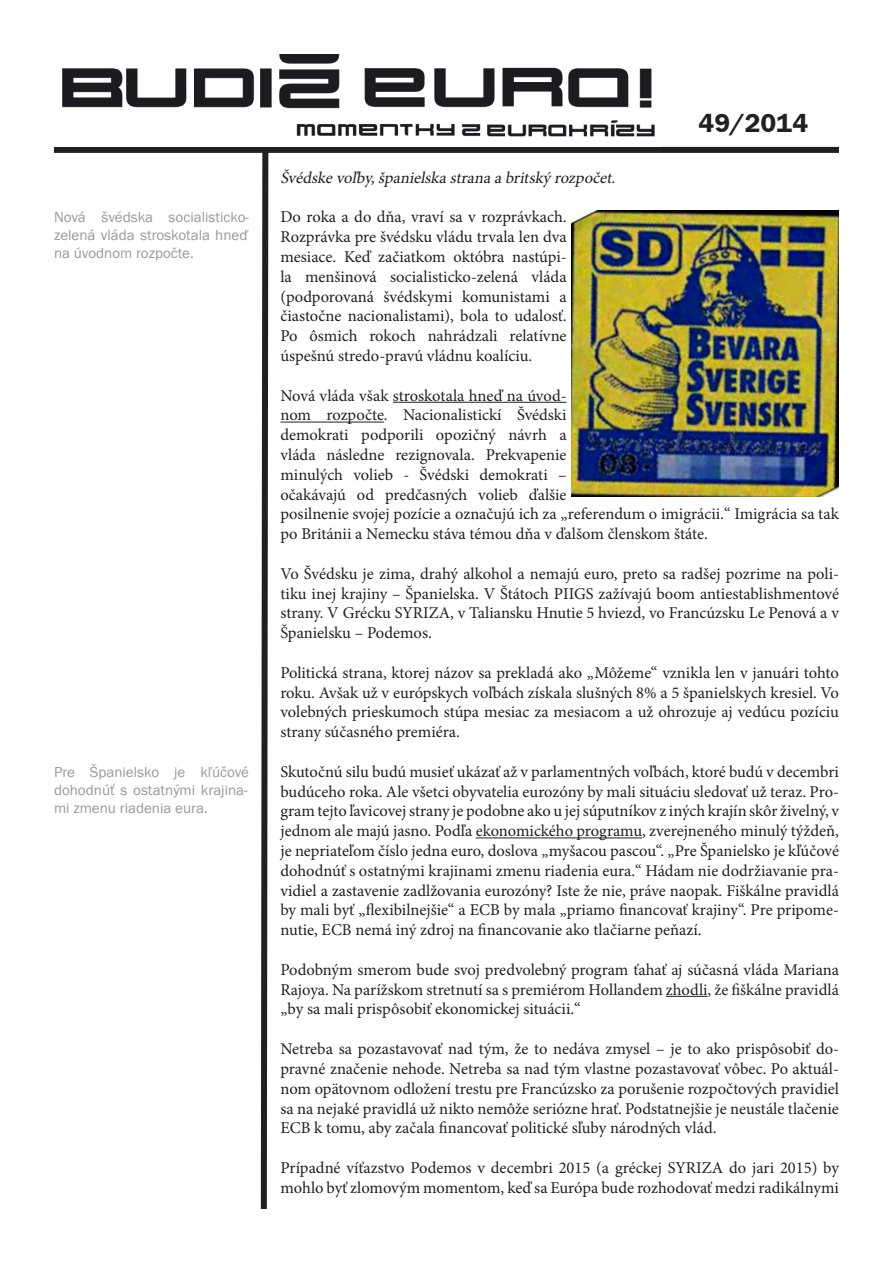
<style>
.page{position:relative;width:893px;height:1263px;background:#fff}
.page>*{position:absolute;margin:0;border:0;box-sizing:border-box;transform-origin:0 0}
.t1{font:600 27px "Franklin Gothic Itc TEE";color:#231f20}
.t2{font:16.5px/19.8px "Minion Pro";color:#231f20;text-align:justify}
.t3{font:italic 16.5px "Minion Pro";color:#231f20}
.t4{font:15px/18px "Franklin Gothic Itc TEE";color:#97999c;text-align:justify}
</style>
<div class="page">
<div style="left:54px;top:147px;width:785px;height:6px;background:#231f20"></div>
<svg style="left:258px;top:152px;width:13px;height:1057px"></svg>
<img style="left:62px;top:54px;width:593px;height:83px">
<hr style="left:393px;top:402px;width:174px;height:1px;background:#231f20">
<hr style="left:280px;top:422px;width:104px;height:1px;background:#231f20">
<hr style="left:476px;top:837px;width:166px;height:1px;background:#231f20">
<hr style="left:666px;top:996px;width:41px;height:1px;background:#231f20">
<img style="left:571px;top:211px;width:267px;height:285px">
<p class="t4" style="left:54px;top:208px;width:196px">Nová švédska socialisticko&shy;zelená vláda stroskotala hneď na úvodnom rozpočte.</p>
<p class="t4" style="left:54px;top:763px;width:197px">Pre Španielsko je kľúčové dohodnúť s ostatnými krajina&shy;mi zmenu riadenia eura.</p>
<p class="t1" style="left:699px;top:108px;width:111px">49/2014</p>
<p class="t3" style="left:280px;top:166px;width:340px">Švédskevoľby,španielskastranaabritský rozpočet.</p>
<p class="t2" style="left:280px;top:207px;width:288px">Do roka a do dňa, vraví sa v rozprávkach.<br>Rozprávka pre švédsku vládu trvala len dva mesiace. Keď začiatkom októbra nastúpi&shy;la menšinová socialisticko-zelená vláda (podporovaná švédskymi komunistami a čiastočne nacionalistami), bola to udalosť.<br>Po ôsmich rokoch nahrádzali relatívne úspešnú stredo-pravú vládnu koalíciu.</p>
<p class="t2" style="left:280px;top:385px;width:560px;text-align:left">Nová vláda však stroskotala hneď na úvod-<br>nom rozpočte. Nacionalistickí Švédski<br>demokrati podporili opozičný návrh a<br>vláda následne rezignovala. Prekvapenie<br>minulých volieb - Švédski demokrati –<br>očakávajú od predčasných volieb ďalšie<br>posilnenie svojej pozície a označujú ich za „referendum o imigrácii.“ Imigrácia sa tak po Británii a Nemecku stáva témou dňa v ďalšom členskom štáte.</p>
<p class="t2" style="left:280px;top:564px;width:560px">Vo Švédsku je zima, drahý alkohol a nemajú euro, preto sa radšej pozrime na poli&shy;tiku inej krajiny – Španielska. V Štátoch PIIGS zažívajú boom antiestablishmentové strany. V Grécku SYRIZA, v Taliansku Hnutie 5 hviezd, vo Francúzsku Le Penová a v Španielsku – Podemos.</p>
<p class="t2" style="left:280px;top:663px;width:560px">Politická strana, ktorej názov sa prekladá ako „Môžeme“ vznikla len v januári tohto roku. Avšak už v európskych voľbách získala slušných 8% a 5 španielskych kresiel. Vo volebných prieskumoch stúpa mesiac za mesiacom a už ohrozuje aj vedúcu pozíciu strany súčasného premiéra.</p>
<p class="t2" style="left:280px;top:762px;width:560px">Skutočnú silu budú musieť ukázať až v parlamentných voľbách, ktoré budú v decembri budúceho roka. Ale všetci obyvatelia eurozóny by mali situáciu sledovať už teraz. Pro&shy;gram tejto ľavicovej strany je podobne ako u jej súputníkov z iných krajín skôr živelný, v jednom ale majú jasno. Podľa ekonomického programu, zverejneného minulý týždeň, je nepriateľom číslo jedna euro, doslova „myšacou pascou“. „Pre Španielsko je kľúčové dohodnúť s ostatnými krajinami zmenu riadenia eura.“ Hádam nie dodržiavanie pra&shy;vidiel a zastavenie zadlžovania eurozóny? Iste že nie, práve naopak. Fiškálne pravidlá by mali byť „flexibilnejšie“ a ECB by mala „priamo financovať krajiny“. Pre pripome&shy;nutie, ECB nemá iný zdroj na financovanie ako tlačiarne peňazí.</p>
<p class="t2" style="left:280px;top:960px;width:560px">Podobným smerom bude svoj predvolebný program ťahať aj súčasná vláda Mariana Rajoya. Na parížskom stretnutí sa s premiérom Hollandem zhodli, že fiškálne pravidlá „by sa mali prispôsobiť ekonomickej situácii.“</p>
<p class="t2" style="left:280px;top:1039px;width:560px">Netreba sa pozastavovať nad tým, že to nedáva zmysel – je to ako prispôsobiť do&shy;pravné značenie nehode. Netreba sa nad tým vlastne pozastavovať vôbec. Po aktuál&shy;nom opätovnom odložení trestu pre Francúzsko za porušenie rozpočtových pravidiel sa na nejaké pravidlá už nikto nemôže seriózne hrať. Podstatnejšie je neustále tlačenie ECB k tomu, aby začala financovať politické sľuby národných vlád.</p>
<p class="t2" style="left:280px;top:1158px;width:560px">Prípadné víťazstvo Podemos v decembri 2015 (a gréckej SYRIZA do jari 2015) by mohlo byť zlomovým momentom, keď sa Európa bude rozhodovať medzi radikálnymi</p>
</div>
